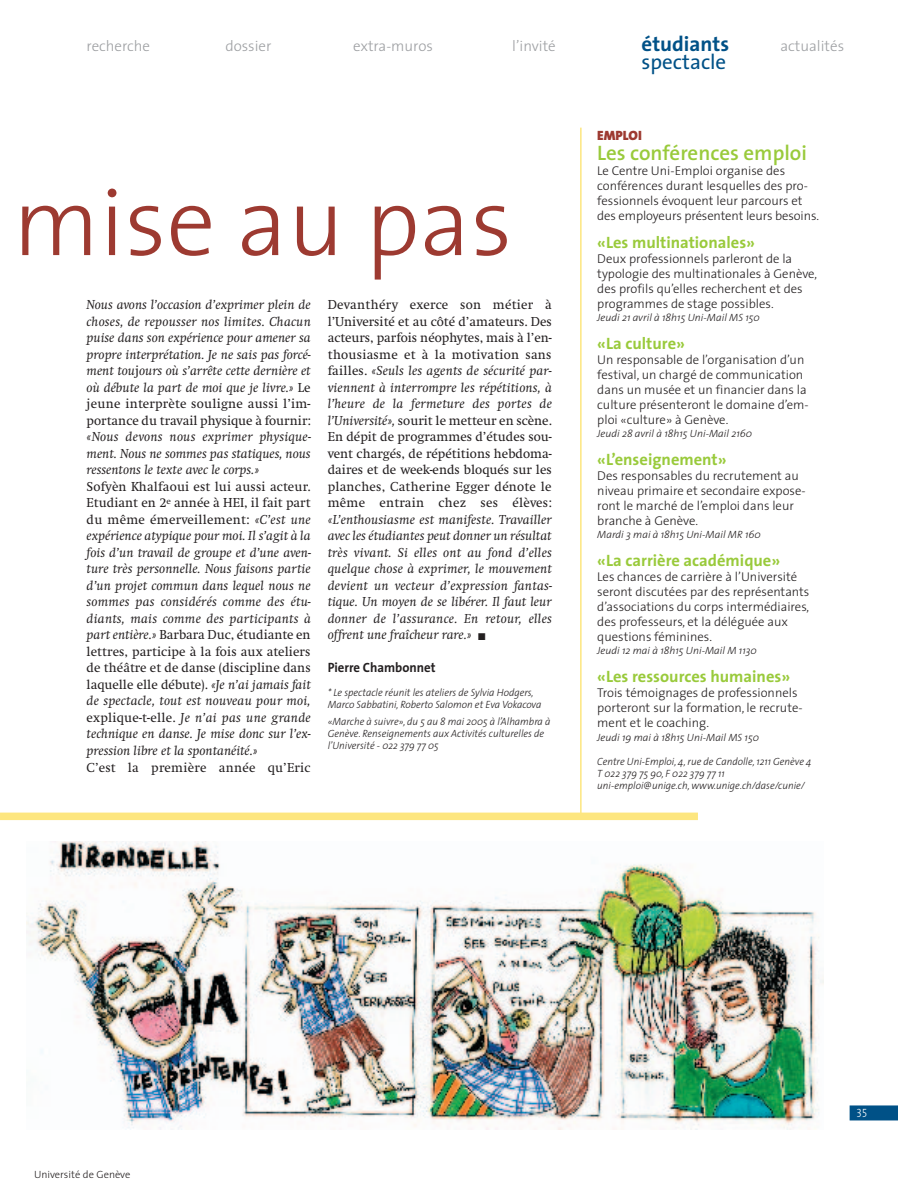
<style>
.page{position:relative;width:898px;height:1204px;background:#fff}
.page>*{position:absolute;margin:0;border:0;box-sizing:border-box;transform-origin:0 0}
.t1{font:300 97.5px "The Sans";color:#9d3a31}
.t2{font:600 21px "The Sans";color:#99ca3b}
.t3{font:700 21px "The Sans";color:#005187}
.t4{font:21px "The Sans";color:#005187}
.t5{font:700 16.5px "The Sans";color:#99ca3b}
.t6{font:300 15px "The Sans";color:#9d9fa2}
.t7{font:italic 13.5px/16.5px "Swift";color:#231f20;text-align:justify}
.t8{font:13.5px/16.5px "Swift";letter-spacing:.015em;color:#231f20;text-align:justify}
.t9{font:700 13.5px "The Sans";color:#231f20;scale:.95 1}
.t10{font:900 13.5px "The Sans";color:#9d3a31}
.t11{font:300 12.75px/15px "The Sans";color:#231f20}
.t12{font:12px "The Sans Light Caps";color:#fff;scale:.9 1}
.t13{font:italic 300 10.5px/12px "The Sans";color:#231f20;scale:.95 1}
.t14{font:italic 300 10.5px "The Sans";color:#231f20}
.t15{font:300 10.5px "The Sans";color:#231f20}
.s1{font-style:normal}
.s2{font-style:italic}
</style>
<div class="page">
<div style="left:849px;top:1105px;width:48px;height:15px;background:#005187"></div>
<hr style="left:580px;top:128px;width:1px;height:690px;background:#fde67f">
<img style="left:27px;top:841px;width:796px;height:288px">
<div style="left:0;top:812px;width:697px;height:8px;background:#fde67f"></div>
<p class="t6" style="left:87px;top:40px;width:65px">recherche</p>
<p class="t6" style="left:225px;top:40px;width:48px">dossier</p>
<p class="t6" style="left:353px;top:40px;width:81px">extra-muros</p>
<p class="t6" style="left:512px;top:40px;width:45px">l’invité</p>
<h2 class="t3" style="left:641px;top:36px;width:89px">étudiants</h2>
<p class="t6" style="left:780px;top:40px;width:65px">actualités</p>
<h2 class="t4" style="left:641px;top:54px;width:86px">spectacle</h2>
<h1 class="t1" style="left:13px;top:184px;width:501px">mise au pas</h1>
<p class="t7" style="left:87px;top:296px;width:226px">Nous avons l’occasion d’exprimer plein de choses, de repousser nos limites. Chacun puise dans son expérience pour amener sa propre interprétation. Je ne sais pas forcé&shy;ment tou<span class="s1">j</span>ours où s’arrête cette dernière et où débute la part de moi que je livre.» <span class="s1">Le jeune interprète souligne aussi l’im&shy;portance du travail physique à fournir:</span></p>
<p class="t7" style="left:87px;top:428px;width:226px">«Nous devons nous exprimer physique&shy;ment. Nous ne sommes pas statiques, nous ressentons le texte avec le corps.»</p>
<p class="t7" style="left:87px;top:478px;width:226px"><span class="s1">Sofyèn Khalfaoui est lui aussi acteur.<br>Etudiant en 2</span><sup>e</sup> <span class="s1">année à HEI, il fait part du même émerveillement:</span> «C’est une expérience atypique pour moi. Il s’agit à la fois d’un travail de groupe et d’une aven&shy;ture très personnelle. Nous faisons partie d’un projet commun dans lequel nous ne sommes pas considérés comme des étu&shy;diants, mais comme des participants à part entière.» <span class="s1">Barbara Duc, étudiante en lettres, participe à la fois aux ateliers de théâtre et de danse (discipline dans laquelle elle débute).</span> «Je n’ai jamais fait de spectacle, tout est nouveau pour moi, <span class="s1">explique-t-elle.</span> Je n’ai pas une grande technique en danse. Je mise donc sur l’ex&shy;pression libre et la spontanéité.»</p>
<p class="t8" style="left:87px;top:758px;width:225px">C’est la première année qu’Eric</p>
<p class="t8" style="left:327px;top:296px;width:226px">Devanthéry exerce son métier à l’Université et au côté d’amateurs. Des acteurs, parfois néophytes, mais à l’en&shy;thousiasme et à la motivation sans failles. <span class="s2">«Seuls les agents de sécurité par&shy;viennent à interrompre les répétitions, à l’heure de la fermeture des portes de l’Université»,</span> sourit le metteur en scène.<br>En dépit de programmes d’études sou&shy;vent chargés, de répétitions hebdoma&shy;daires et de week-ends bloqués sur les planches, Catherine Egger dénote le même entrain chez ses élèves:</p>
<p class="t7" style="left:327px;top:511px;width:226px">«L’enthousiasme est manifeste. Travailler avec les étudiantes peut donner un résultat très vivant. Si elles ont au fond d’elles quelque chose à exprimer, le mouvement devient un vecteur d’expression fantas&shy;tique. Un moyen de se libérer. Il faut leur donner de l’assurance. En retour, elles offrent une fraîcheur rare.» ■</p>
<p class="t9" style="left:327px;top:662px;width:115px">Pierre Chambonnet</p>
<p class="t13" style="left:327px;top:688px;width:226px">* Le spectacle réunit les ateliers de Sylvia Hodgers,<br>Marco Sabbatini, Roberto Salomon et Eva Vokacova</p>
<p class="t13" style="left:327px;top:716px;width:236px">«Marche à suivre», du 5 au 8 mai 2005 à l’Alhambra à<br>Genève. Renseignements aux Activités culturelles de l’Université - 022 379 77 05</p>
<p class="t10" style="left:597px;top:130px;width:46px">EMPLOI</p>
<h2 class="t2" style="left:597px;top:144px;width:211px">Les conférences emploi</h2>
<p class="t11" style="left:597px;top:164px;width:223px">Le Centre Uni-Emploi organise des conférences durant lesquelles des pro&shy;fessionnels évoquent leur parcours et des employeurs présentent leurs besoins.</p>
<p class="t5" style="left:597px;top:235px;width:159px">«Les multinationales»</p>
<p class="t11" style="left:597px;top:252px;width:221px">Deux professionnels parleront de la typologie des multinationales à Genève, des profils qu’elles recherchent et des programmes de stage possibles.</p>
<p class="t14" style="left:597px;top:313px;width:164px">Jeudi 21 avril à 18h15 Uni-Mail MS 150</p>
<p class="t5" style="left:597px;top:337px;width:89px">«La culture»</p>
<p class="t11" style="left:597px;top:353px;width:213px">Un responsable de l’organisation d’un festival, un chargé de communication dans un musée et un financier dans la culture présenteront le domaine d’em&shy;ploi «culture» à Genève.</p>
<p class="t14" style="left:597px;top:430px;width:156px">Jeudi 28 avril à 18h15 Uni-Mail 2160</p>
<p class="t5" style="left:597px;top:453px;width:131px">«L’enseignement»</p>
<p class="t11" style="left:597px;top:469px;width:210px">Des responsables du recrutement au niveau primaire et secondaire expose&shy;ront le marché de l’emploi dans leur branche à Genève.</p>
<p class="t14" style="left:597px;top:530px;width:165px">Mardi 3 mai à 18h15 Uni-Mail MR 160</p>
<p class="t5" style="left:597px;top:553px;width:184px">«La carrière académique»</p>
<p class="t11" style="left:597px;top:570px;width:213px">Les chances de carrière à l’Université seront discutées par des représentants d’associations du corps intermédiaires, des professeurs, et la déléguée aux questions féminines.</p>
<p class="t14" style="left:597px;top:646px;width:161px">Jeudi 12 mai à 18h15 Uni-Mail M 1130</p>
<p class="t5" style="left:597px;top:670px;width:194px">«Les ressources humaines»</p>
<p class="t11" style="left:597px;top:686px;width:207px">Trois témoignages de professionnels porteront sur la formation, le recrute&shy;ment et le coaching.</p>
<p class="t14" style="left:597px;top:733px;width:163px">Jeudi 19 mai à 18h15 Uni-Mail MS 150</p>
<p class="t13" style="left:597px;top:756px;width:227px">Centre Uni-Emploi, 4, rue de Candolle, 1211 Genève 4<br>T 022 379 75 90, F 022 379 77 11 uni-emploi@unige.ch, www.unige.ch/dase/cunie/</p>
<p class="t15" style="left:34px;top:1170px;width:98px">Université de Genève</p>
<p class="t12" style="left:856px;top:1108px;width:13px">35</p>
</div>
